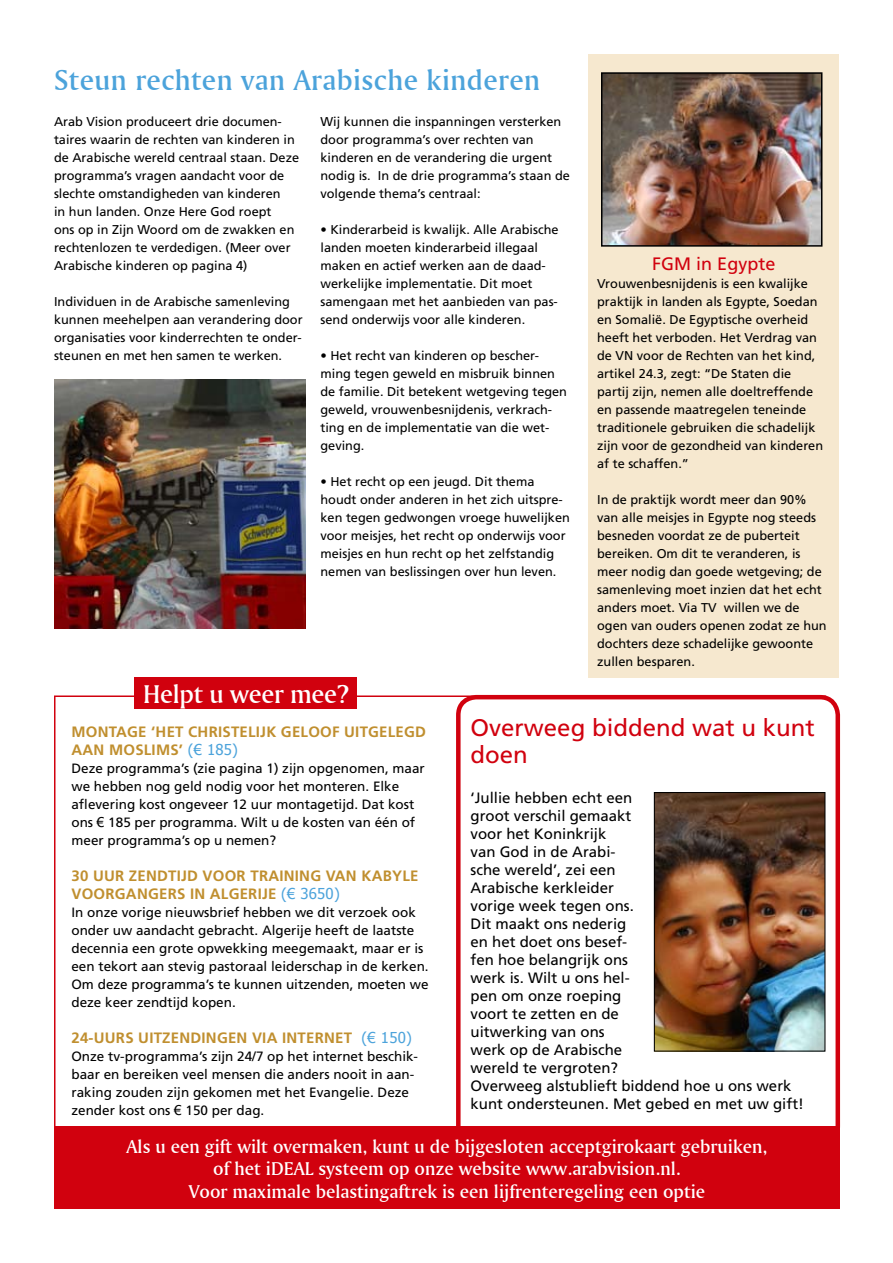
<style>
.page{position:relative;width:893px;height:1263px;background:#fff}
.page>*{position:absolute;margin:0;border:0;box-sizing:border-box;transform-origin:0 0}
.t1{font:30px "Amerigo BT Medium A";letter-spacing:.015em;color:#4ca3db}
.t2{font:27px "Amerigo BT Medium A";letter-spacing:-.01em;color:#fff}
.t3{font:24px/27px "Frutiger";color:#d1010e}
.t4{font:19.5px/22.5px "Amerigo BT Medium A";color:#fff;text-align:center}
.t5{font:18px "Frutiger";color:#d1010e}
.t6{font:15px/18px "Frutiger";color:#000}
.t7{font:700 15px/18px "Frutiger";letter-spacing:.015em;color:#c08f2f}
.t8{font:13.5px/18px "Frutiger";color:#000}
.t9{font:12.75px/18px "Frutiger";color:#000}
.s1{font-family:"Tahoma";font-weight:400;color:#4ca3db}
.s2{font-family:"Tahoma"}
</style>
<div class="page">
<div style="left:589px;top:54px;width:250px;height:623px;background:#f6e8cf"></div>
<div style="left:456px;top:695px;width:384px;height:451px;border:4px solid #d1010e;border-radius:18px"></div>
<div style="left:135px;top:677px;width:222px;height:31px;background:#d1010e"></div>
<div style="left:54px;top:1127px;width:786px;height:82px;background:#d1010e"></div>
<img style="left:656px;top:794px;width:167px;height:255px">
<div style="left:654px;top:792px;width:171px;height:259px;border:1px solid #000"></div>
<img style="left:604px;top:75px;width:215px;height:169px">
<div style="left:601px;top:72px;width:221px;height:175px;border:2px solid #000"></div>
<img style="left:54px;top:379px;width:252px;height:249px">
<h1 class="t1" style="left:54px;top:62px;width:488px">Steun rechten van Arabische kinderen</h1>
<p class="t9" style="left:54px;top:112px;width:247px">Arab Vision produceert drie documen&shy;taires waarin de rechten van kinderen in de Arabische wereld centraal staan. Deze programma’s vragen aandacht voor de slechte omstandigheden van kinderen<br>in hun landen. Onze Here God roept<br>ons op in Zijn Woord om de zwakken en rechtenlozen te verdedigen. (Meer over Arabische kinderen op pagina 4)</p>
<p class="t9" style="left:54px;top:292px;width:250px">Individuen in de Arabische samenleving kunnen meehelpen aan verandering door organisaties voor kinderrechten te onder&shy;steunen en met hen samen te werken.</p>
<p class="t9" style="left:320px;top:112px;width:251px">Wij kunnen die inspanningen versterken door programma’s over rechten van kinderen en de verandering die urgent nodig is. In de drie programma’s staan de volgende thema’s centraal:</p>
<p class="t9" style="left:320px;top:221px;width:240px">• Kinderarbeid is kwalijk. Alle Arabische landen moeten kinderarbeid illegaal maken en actief werken aan de daad&shy;werkelijke implementatie. Dit moet samengaan met het aanbieden van pas&shy;send onderwijs voor alle kinderen.</p>
<p class="t9" style="left:320px;top:347px;width:248px">• Het recht van kinderen op bescher&shy;ming tegen geweld en misbruik binnen de familie. Dit betekent wetgeving tegen geweld, vrouwenbesnijdenis, verkrach&shy;ting en de implementatie van die wet&shy;geving.</p>
<p class="t9" style="left:320px;top:473px;width:251px">• Het recht op een jeugd. Dit thema houdt onder anderen in het zich uitspre&shy;ken tegen gedwongen vroege huwelijken voor meisjes, het recht op onderwijs voor meisjes en hun recht op het zelfstandig nemen van beslissingen over hun leven.</p>
<h2 class="t2" style="left:143px;top:677px;width:207px">Helpt u weer mee?</h2>
<h3 class="t5" style="left:652px;top:253px;width:125px">FGM in Egypte</h3>
<p class="t9" style="left:597px;top:274px;width:228px">Vrouwenbesnijdenis is een kwalijke praktijk in landen als Egypte, Soedan en Somalië. De Egyptische overheid heeft het verboden. Het Verdrag van de VN voor de Rechten van het kind, artikel 24.3, zegt: “De Staten die partij zijn, nemen alle doeltreffende en passende maatregelen teneinde traditionele gebruiken die schadelijk zijn voor de gezondheid van kinderen af te schaffen.”</p>
<p class="t9" style="left:597px;top:490px;width:231px">In de praktijk wordt meer dan 90% van alle meisjes in Egypte nog steeds besneden voordat ze de puberteit bereiken. Om dit te veranderen, is meer nodig dan goede wetgeving; de samenleving moet inzien dat het echt anders moet. Via TV willen we de ogen van ouders openen zodat ze hun dochters deze schadelijke gewoonte zullen besparen.</p>
<p class="t7" style="left:71px;top:723px;width:356px">MONTAGE ‘HET CHRISTELIJK GELOOF UITGELEGD<br>AAN MOSLIMS’ <span class="s1">(€ 185)</span></p>
<p class="t8" style="left:71px;top:759px;width:355px">Deze programma’s (zie pagina 1) zijn opgenomen, maar we hebben nog geld nodig voor het monteren. Elke aflevering kost ongeveer 12 uur montagetijd. Dat kost ons <span class="s2">€</span> 185 per programma. Wilt u de kosten van één of meer programma’s op u nemen?</p>
<p class="t7" style="left:71px;top:867px;width:348px">30 UUR ZENDTIJD VOOR TRAINING VAN KABYLE<br>VOORGANGERS IN ALGERIJE <span class="s1">(€ 3650)</span></p>
<p class="t8" style="left:71px;top:903px;width:359px">In onze vorige nieuwsbrief hebben we dit verzoek ook onder uw aandacht gebracht. Algerije heeft de laatste decennia een grote opwekking meegemaakt, maar er is een tekort aan stevig pastoraal leiderschap in de kerken.<br>Om deze programma’s te kunnen uitzenden, moeten we deze keer zendtijd kopen.</p>
<p class="t7" style="left:71px;top:1029px;width:342px">24-UURS UITZENDINGEN VIA INTERNET <span class="s1">(€ 150)</span></p>
<p class="t8" style="left:71px;top:1047px;width:348px">Onze tv-programma’s zijn 24/7 op het internet beschik&shy;baar en bereiken veel mensen die anders nooit in aan&shy;raking zouden zijn gekomen met het Evangelie. Deze zender kost ons <span class="s2">€</span> 150 per dag.</p>
<h3 class="t3" style="left:471px;top:714px;width:346px">Overweeg biddend wat u kunt doen</h3>
<p class="t6" style="left:471px;top:788px;width:335px">‘Jullie hebben echt een<br>groot verschil gemaakt<br>voor het Koninkrijk<br>van God in de Arabi-<br>sche wereld’, zei een<br>Arabische kerkleider<br>vorige week tegen ons.<br>Dit maakt ons nederig<br>en het doet ons besef-<br>fen hoe belangrijk ons<br>werk is. Wilt u ons hel-<br>pen om onze roeping<br>voort te zetten en de<br>uitwerking van ons<br>werk op de Arabische<br>wereld te vergroten?<br>Overweeg alstublieft biddend hoe u ons werk kunt ondersteunen. Met gebed en met uw gift!</p>
<h3 class="t4" style="left:127px;top:1135px;width:642px">Als u een gift wilt overmaken, kunt u de bijgesloten acceptgirokaart gebruiken, of het iDEAL systeem op onze website www.arabvision.nl.<br>Voor maximale belastingaftrek is een lijfrenteregeling een optie</h3>
</div>
